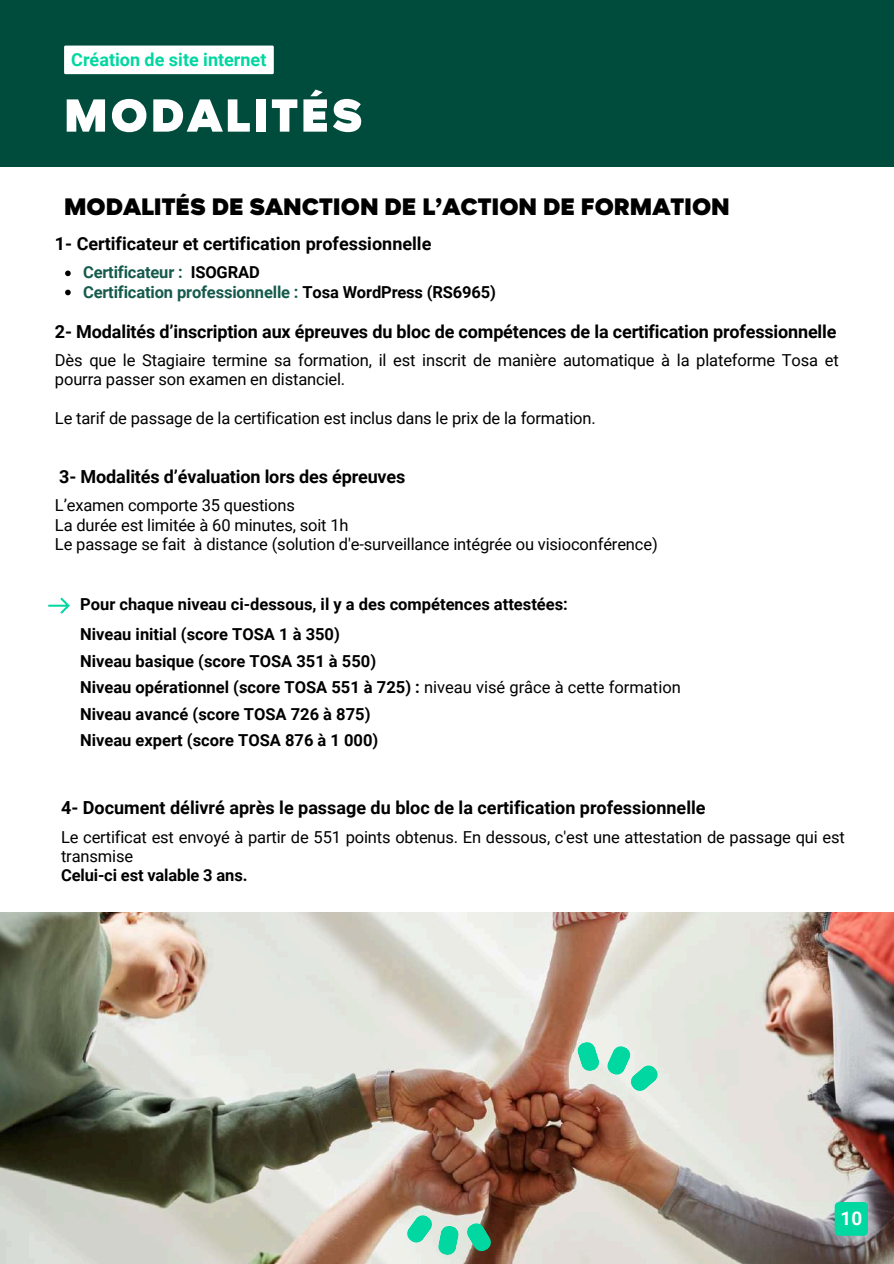
<style>
.page{position:relative;width:894px;height:1264px;background:#fff}
.page>*{position:absolute;margin:0;border:0;box-sizing:border-box;transform-origin:0 0}
.t1{font:900 52.5px "Magenos";letter-spacing:.055em;color:#fff}
.t2{font:900 27px "Magenos";color:#000}
.t3{font:700 18.9px "Roboto";color:#fff}
.t4{font:700 18px "Roboto";letter-spacing:-.01em;color:#000}
.t5{font:700 18px "Roboto";color:#00d7a1}
.t6{font:16.5px/19.2px "Roboto";letter-spacing:-.01em;color:#000}
.t7{font:700 16.5px/26.5px "Roboto";color:#000}
.t8{font:700 16.5px/19.2px "Roboto";letter-spacing:-.01em;color:#155a4c}
.s1{color:#000}
.s2{font-weight:400}
</style>
<div class="page">
<div style="left:0;top:0;width:893px;height:167px;background:#004c3c"></div>
<div style="left:64px;top:46px;width:210px;height:28px;background:#fff"></div>
<svg style="left:65px;top:270px;width:6px;height:6px"></svg>
<svg style="left:65px;top:290px;width:6px;height:5px"></svg>
<img style="left:0;top:912px;width:893px;height:351px">
<svg style="left:438px;top:1225px;width:20px;height:30px"></svg>
<svg style="left:607px;top:1046px;width:50px;height:45px;background:#8ce3ca"></svg>
<svg style="left:407px;top:1215px;width:25px;height:27px"></svg>
<svg style="left:577px;top:1041px;width:22px;height:30px"></svg>
<svg style="left:466px;top:1222px;width:25px;height:29px"></svg>
<div style="left:834px;top:1201px;width:33px;height:34px;background:#00d7a1;border-radius:4px"></div>
<svg style="left:48px;top:597px;width:22px;height:17px"></svg>
<p class="t5" style="left:71px;top:49px;width:196px">Création de site internet</p>
<h1 class="t1" style="left:64px;top:88px;width:300px">MODALITÉS</h1>
<h2 class="t2" style="left:64px;top:192px;width:667px">MODALITÉS DE SANCTION DE L’ACTION DE FORMATION</h2>
<p class="t4" style="left:55px;top:233px;width:378px">1- Certificateur et certification professionnelle</p>
<p class="t8" style="left:83px;top:263px;width:414px">Certificateur : <span class="s1">ISOGRAD<br></span>Certification professionnelle : <span class="s1">Tosa WordPress (RS6965)</span></p>
<p class="t4" style="left:55px;top:321px;width:782px">2- Modalités d’inscription aux épreuves du bloc de compétences de la certification professionnelle</p>
<p class="t6" style="left:55px;top:351px;width:785px">Dès que le Stagiaire termine sa formation, il est inscrit de manière automatique à la plateforme Tosa et pourra passer son examen en distanciel.</p>
<p class="t6" style="left:55px;top:408px;width:542px">Le tarif de passage de la certification est inclus dans le prix de la formation.</p>
<p class="t4" style="left:59px;top:466px;width:347px">3- Modalités d’évaluation lors des épreuves</p>
<p class="t6" style="left:55px;top:496px;width:604px">L’examen comporte 35 questions<br>La durée est limitée à 60 minutes, soit 1h<br>Le passage se fait à distance (solution d'e-surveillance intégrée ou visioconférence)</p>
<p class="t7" style="left:80px;top:589px;width:489px;line-height:30px">Pour chaque niveau ci-dessous, il y a des compétences attestées:<br>Niveau initial (score TOSA 1 à 350)</p>
<p class="t7" style="left:80px;top:648px;width:602px">Niveau basique (score TOSA 351 à 550)<br>Niveau opérationnel (score TOSA 551 à 725) : <span class="s2">niveau visé grâce à cette formation </span>Niveau avancé (score TOSA 726 à 875)<br>Niveau expert (score TOSA 876 à 1 000)</p>
<p class="t4" style="left:61px;top:797px;width:646px">4- Document délivré après le passage du bloc de la certification professionnelle</p>
<p class="t6" style="left:61px;top:827px;width:785px">Le certificat est envoyé à partir de 551 points obtenus. En dessous, c'est une attestation de passage qui est transmise</p>
<p class="t7" style="left:61px;top:861px;width:188px">Celui-ci est valable 3 ans.</p>
<p class="t3" style="left:840px;top:1207px;width:23px">10</p>
</div>
